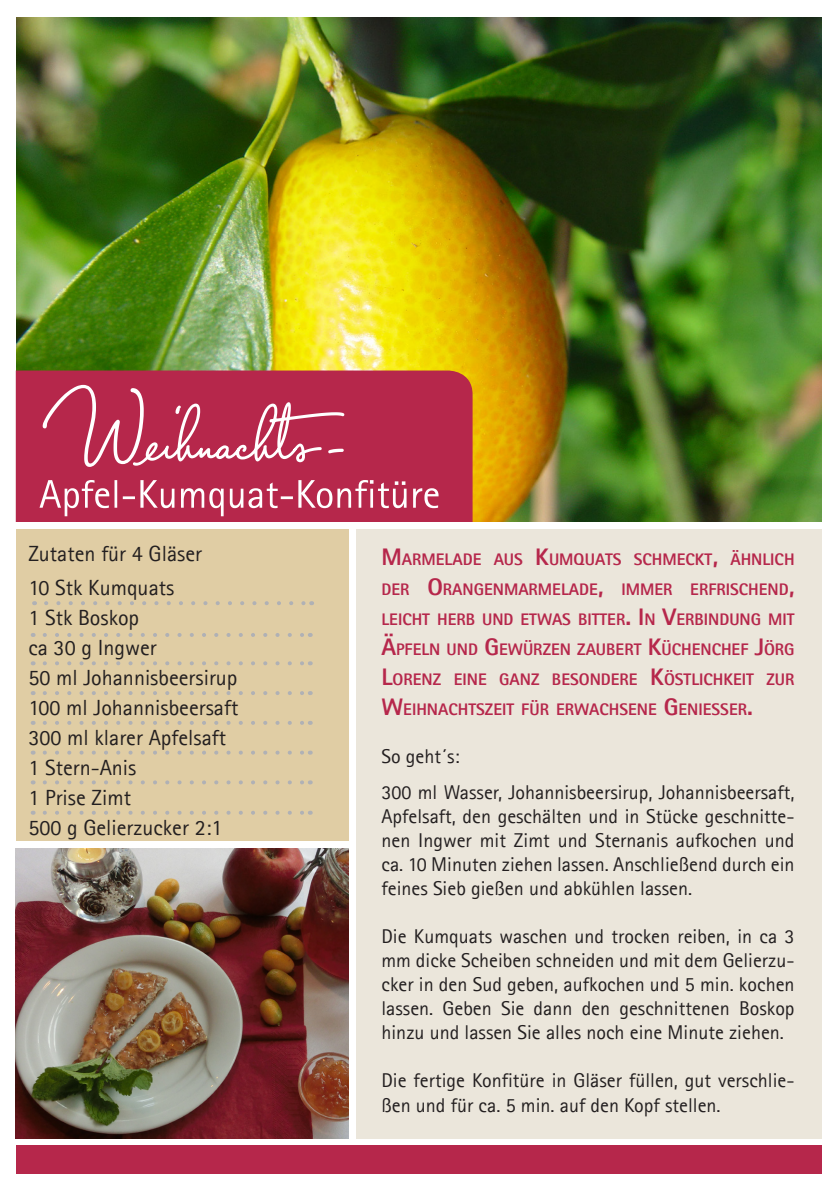
<style>
.page{position:relative;width:840px;height:1191px;background:#fff}
.page>*{position:absolute;margin:0;border:0;box-sizing:border-box;transform-origin:0 0}
.t1{font:22px/30px "Agfa Rotis Sans Serif";color:#231f20}
.t2{font:20px/24px "Agfa Rotis Sans Serif";color:#231f20}
.t3{font:800 16.8px/30px "Agfa Rotis Sans Serif";color:#b6274b;text-align:justify}
.s1{font-size:24px}
</style>
<div class="page">
<img style="left:16px;top:848px;width:332px;height:290px">
<div style="left:16px;top:527px;width:332px;height:317px;background:#e0cda4"></div>
<img style="left:16px;top:17px;width:805px;height:504px">
<div style="left:16px;top:370px;width:456px;height:151px;background:#b6274b"></div>
<div style="left:353px;top:527px;width:468px;height:614px;background:#ebe6db"></div>
<svg style="left:46px;top:601px;width:259px;height:4px"></svg>
<svg style="left:45px;top:633px;width:258px;height:4px"></svg>
<svg style="left:45px;top:661px;width:258px;height:4px"></svg>
<svg style="left:45px;top:691px;width:258px;height:4px"></svg>
<svg style="left:45px;top:721px;width:258px;height:4px"></svg>
<svg style="left:45px;top:750px;width:258px;height:4px"></svg>
<svg style="left:45px;top:780px;width:258px;height:4px"></svg>
<div style="left:9px;top:1138px;width:830px;height:7px;background:#fff"></div>
<div style="left:16px;top:1145px;width:805px;height:29px;background:#b6274b"></div>
<div style="left:9px;top:841px;width:344px;height:7px;background:#fff"></div>
<div style="left:348px;top:525px;width:7px;height:619px;background:#fff"></div>
<div style="left:9px;top:521px;width:813px;height:7px;background:#fff"></div>
<svg style="left:39px;top:480px;width:399px;height:36px;background:#c4516e"></svg>
<svg style="left:43px;top:385px;width:301px;height:82px;background:#c04564"></svg>
<svg style="left:45px;top:810px;width:258px;height:4px"></svg>
<p class="t1" style="left:28px;top:537px;width:175px;line-height:33.4px">Zutaten für 4 Gläser<br>10 Stk Kumquats</p>
<p class="t1" style="left:28px;top:602px;width:211px">1 Stk Boskop<br>ca 30 g Ingwer<br>50 ml Johannisbeersirup<br>100 ml Johannisbeersaft<br>300 ml klarer Apfelsaft<br>1 Stern-Anis<br>1 Prise Zimt<br>500 g Gelierzucker 2:1</p>
<p class="t3" style="left:381px;top:544px;width:414px"><span class="s1">M</span>ARMELADE AUS <span class="s1">K</span>UMQUATS SCHMECKT<span class="s1">,</span> ÄHNLICH DER <span class="s1">O</span>RANGENMARMELADE<span class="s1">,</span> IMM ER ERFRISCHEND<span class="s1">, </span>LEICHT HERB UND ETWAS BITTER<span class="s1">. I</span> N <span class="s1">V</span>ERBINDUNG MIT <span class="s1">Ä</span>PFELN UND <span class="s1">G</span>EWÜRZEN ZAUBERT <span class="s1">K</span>ÜCHENCHEF <span class="s1">J</span>ÖRG <span class="s1">L</span>ORENZ EINE GANZ BESONDERE <span class="s1">K</span>ÖSTLICHKEIT ZUR <span class="s1">W</span>EIHNACHTSZEIT FÜR ERWACHSENE <span class="s1">G</span>ENIESSER<span class="s1">.</span></p>
<p class="t2" style="left:381px;top:738px;width:414px;line-height:36px">So geht´s:<br>300 ml Wasser, Johannisbeersirup, Johannisbeersaft,</p>
<p class="t2" style="left:381px;top:804px;width:414px;text-align:justify">Apfelsaft, den geschälten und in Stücke geschnitte&shy;nen Ingwer mit Zimt und Sternanis aufkochen und ca. 10 Minuten ziehen lassen. Anschließend durch ein feines Sieb gießen und abkühlen lassen.</p>
<p class="t2" style="left:381px;top:924px;width:414px;text-align:justify">Die Kumquats waschen und trocken reiben, in ca 3 mm dicke Scheiben schneiden und mit dem Gelierzu&shy;cker in den Sud geben, aufkochen und 5 min. kochen lassen. Geben Sie dann den geschnittenen Boskop hinzu und lassen Sie alles noch eine Minute ziehen.</p>
<p class="t2" style="left:381px;top:1068px;width:414px">Die fertige Konfitüre in Gläser füllen, gut verschlie&shy;ßen und für ca. 5 min. auf den Kopf stellen.</p>
</div>
